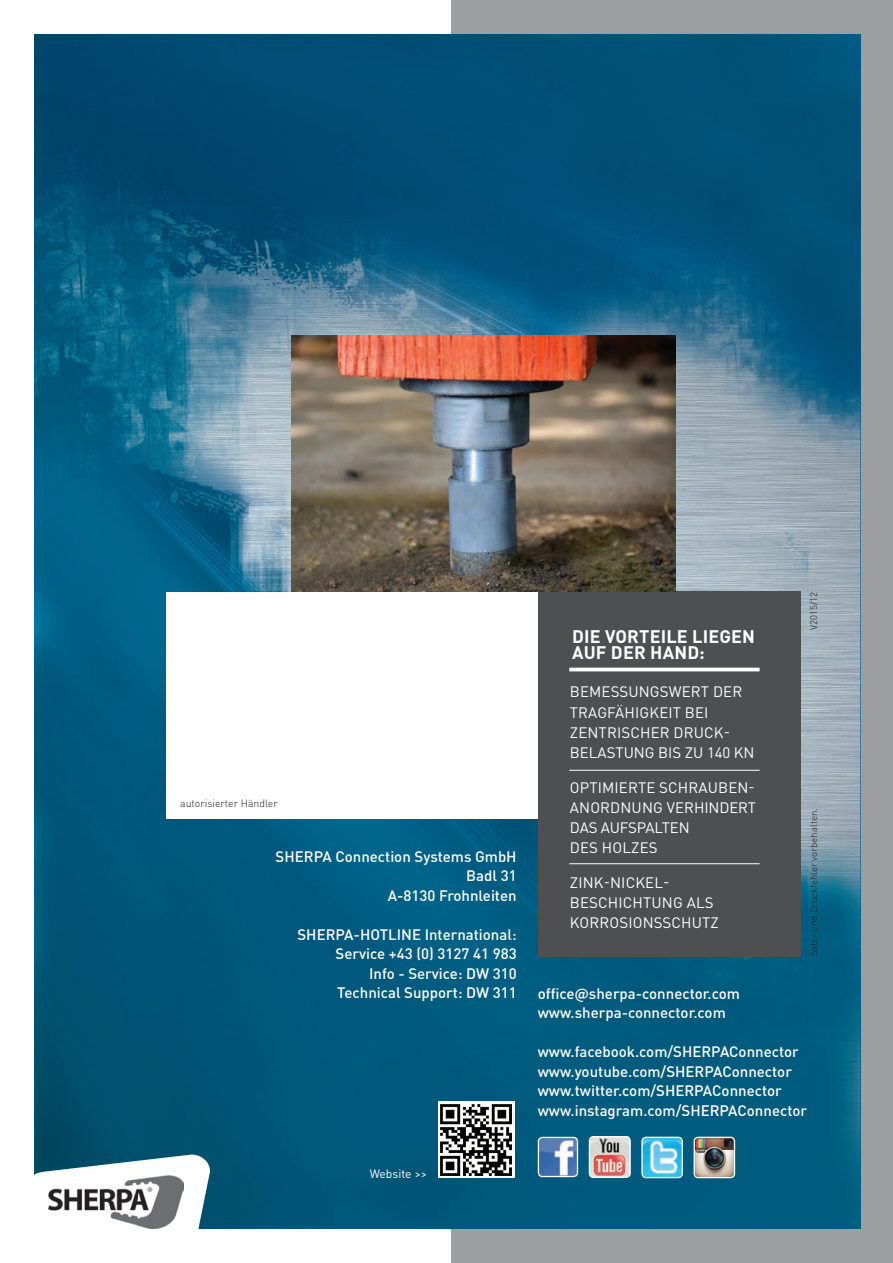
<style>
.page{position:relative;width:893px;height:1263px;background:#fff}
.page>*{position:absolute;margin:0;border:0;box-sizing:border-box;transform-origin:0 0}
.t1{font:700 18px/16.5px "DIN Pro";letter-spacing:.01em;color:#fff}
.t2{font:500 15px/19.5px "DIN Pro";color:#fff;text-align:right}
.t3{font:15px/20.1px "DIN Pro";letter-spacing:.01em;color:#fff}
.t4{font:12px "DIN Pro";color:#fff}
.t5{font:300 10.5px "DIN Pro";color:#231f20}
.t6{font:300 9.6px "DIN Pro";color:#231f20}
</style>
<div class="page">
<div style="left:452px;top:0;width:441px;height:1263px;background:#9c9ea1"></div>
<img style="left:34px;top:34px;width:826px;height:1195px">
<svg style="left:34px;top:1154px;width:176px;height:75px"></svg>
<img style="left:49px;top:1175px;width:135px;height:53px">
<div style="left:166px;top:592px;width:375px;height:227px;background:#fff"></div>
<div style="left:539px;top:591px;width:262px;height:365px;background:#4e4f50"></div>
<hr style="left:569px;top:770px;width:191px;height:1px;background:#fff">
<hr style="left:569px;top:863px;width:191px;height:1px;background:#fff">
<hr style="left:569px;top:668px;width:191px;height:3px;background:#fff">
<img style="left:291px;top:336px;width:384px;height:256px">
<div style="left:438px;top:1102px;width:76px;height:76px;background:#fff"></div>
<img style="left:440px;top:1104px;width:72px;height:72px">
<img style="left:642px;top:1137px;width:40px;height:39px">
<div style="left:641px;top:1137px;width:42px;height:41px;border:1px solid #fff;border-radius:4px"></div>
<img style="left:589px;top:1137px;width:40px;height:40px">
<div style="left:589px;top:1136px;width:42px;height:42px;border:1px solid #fff;border-radius:4px"></div>
<img style="left:538px;top:1137px;width:39px;height:39px">
<div style="left:538px;top:1137px;width:40px;height:40px;border:1px solid #fff;border-radius:4px"></div>
<img style="left:694px;top:1137px;width:40px;height:40px">
<div style="left:694px;top:1137px;width:41px;height:41px;border:1px solid #fff;border-radius:4px"></div>
<p class="t5" style="left:180px;top:796px;width:99px">autorisierter Händler</p>
<p class="t2" style="left:276px;top:846px;width:243px">SHERPA Connection Systems GmbH<br>Badl 31<br>A-8130 Frohnleiten</p>
<p class="t2" style="left:297px;top:924px;width:221px">SHERPA-HOTLINE International:<br>Service +43 (0) 3127 41 983<br>Info - Service: DW 310<br>Technical Support: DW 311</p>
<p class="t4" style="left:370px;top:1166px;width:59px">Website &gt;&gt;</p>
<p class="t1" style="left:572px;top:627px;width:184px">DIE VORTEILE LIEGEN<br>AUF DER HAND:</p>
<p class="t3" style="left:570px;top:681px;width:186px">BEMESSUNGSWERT DER<br>TRAGFÄHIGKEIT BEI<br>ZENTRISCHER DRUCK-<br>BELASTUNG BIS ZU 140 KN</p>
<p class="t3" style="left:570px;top:777px;width:188px">OPTIMIERTE SCHRAUBEN-<br>ANORDNUNG VERHINDERT<br>DAS AUFSPALTEN<br>DES HOLZES</p>
<p class="t3" style="left:570px;top:872px;width:151px">ZINK-NICKEL-<br>BESCHICHTUNG ALS<br>KORROSIONSSCHUTZ</p>
<p class="t6" style="left:807px;top:630px;width:39px;rotate:-90deg">V2015/12</p>
<p class="t6" style="left:807px;top:956px;width:150px;rotate:-90deg">Satz- und Druckfehler vorbehalten.</p>
<p class="t2" style="left:538px;top:983px;width:204px;text-align:left">office@sherpa-connector.com www.sherpa-connector.com</p>
<p class="t2" style="left:538px;top:1042px;width:271px;text-align:left">www.facebook.com/SHERPAConnector www.youtube.com/SHERPAConnector www.twitter.com/SHERPAConnector www.instagram.com/SHERPAConnector</p>
</div>
